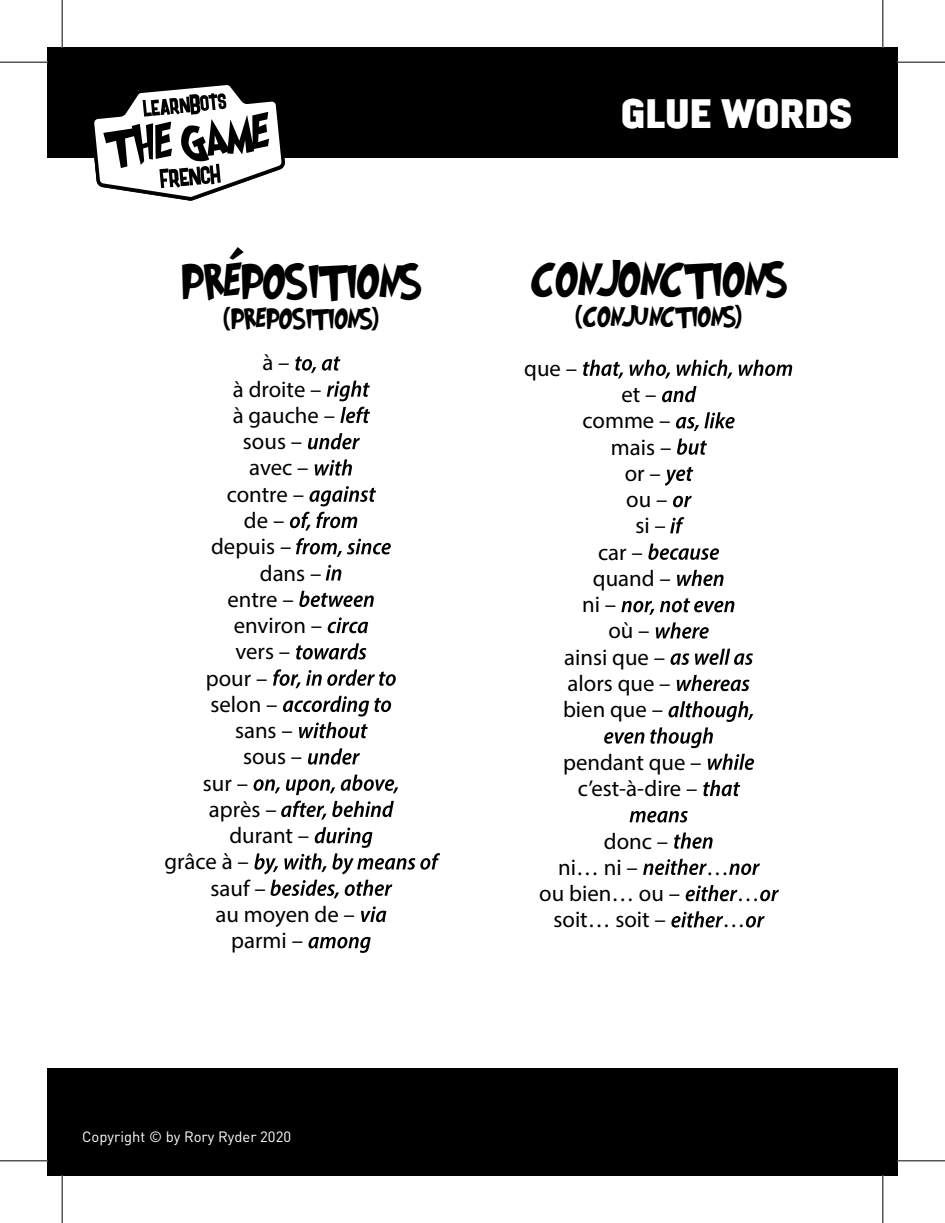
<style>
.page{position:relative;width:945px;height:1223px;background:#fff}
.page>*{position:absolute;margin:0;border:0;box-sizing:border-box;transform-origin:0 0}
.t1{font:41.48px "Grinched";color:#000001}
.t2{font:900 35.52px "Argot";color:#fff}
.t3{font:24.5px "Grinched";color:#000001}
.t4{font:22.75px/26.2px "Myriad Pro";color:#000001;text-align:center}
.t5{font:14.7px "DIN";color:#fff}
</style>
<div class="page">
<svg style="left:295px;top:356px;width:45px;height:17px"></svg>
<svg style="left:327px;top:380px;width:43px;height:43px"></svg>
<svg style="left:308px;top:433px;width:52px;height:16px"></svg>
<svg style="left:315px;top:459px;width:37px;height:16px"></svg>
<svg style="left:290px;top:486px;width:86px;height:45px"></svg>
<svg style="left:296px;top:538px;width:95px;height:19px"></svg>
<svg style="left:326px;top:565px;width:15px;height:15px"></svg>
<svg style="left:299px;top:590px;width:75px;height:17px"></svg>
<svg style="left:328px;top:617px;width:40px;height:16px"></svg>
<svg style="left:296px;top:643px;width:70px;height:16px"></svg>
<svg style="left:273px;top:669px;width:123px;height:19px"></svg>
<svg style="left:283px;top:696px;width:108px;height:20px"></svg>
<svg style="left:299px;top:722px;width:69px;height:16px"></svg>
<svg style="left:308px;top:748px;width:52px;height:16px"></svg>
<svg style="left:253px;top:774px;width:145px;height:45px"></svg>
<svg style="left:315px;top:827px;width:57px;height:20px"></svg>
<svg style="left:254px;top:853px;width:186px;height:45px"></svg>
<svg style="left:361px;top:906px;width:25px;height:16px"></svg>
<svg style="left:308px;top:937px;width:63px;height:16px"></svg>
<svg style="left:583px;top:360px;width:209px;height:18px"></svg>
<svg style="left:662px;top:386px;width:34px;height:16px"></svg>
<svg style="left:676px;top:412px;width:58px;height:19px"></svg>
<svg style="left:677px;top:438px;width:30px;height:17px"></svg>
<svg style="left:665px;top:467px;width:28px;height:19px"></svg>
<svg style="left:673px;top:496px;width:18px;height:11px"></svg>
<svg style="left:670px;top:517px;width:14px;height:16px"></svg>
<svg style="left:648px;top:543px;width:71px;height:17px"></svg>
<svg style="left:677px;top:570px;width:46px;height:16px"></svg>
<svg style="left:621px;top:598px;width:113px;height:17px"></svg>
<svg style="left:655px;top:622px;width:53px;height:16px"></svg>
<svg style="left:670px;top:648px;width:83px;height:17px"></svg>
<svg style="left:676px;top:675px;width:73px;height:16px"></svg>
<svg style="left:604px;top:701px;width:150px;height:69px"></svg>
<svg style="left:703px;top:780px;width:37px;height:16px"></svg>
<svg style="left:629px;top:811px;width:58px;height:11px"></svg>
<svg style="left:674px;top:832px;width:38px;height:16px"></svg>
<svg style="left:643px;top:858px;width:63px;height:17px"></svg>
<svg style="left:729px;top:863px;width:31px;height:12px"></svg>
<svg style="left:685px;top:885px;width:52px;height:16px"></svg>
<svg style="left:760px;top:889px;width:19px;height:12px"></svg>
<svg style="left:671px;top:911px;width:52px;height:16px"></svg>
<svg style="left:746px;top:916px;width:18px;height:11px"></svg>
<div style="left:47px;top:47px;width:850px;height:111px;background:#000001"></div>
<div style="left:47px;top:1067px;width:850px;height:108px;background:#000001"></div>
<hr style="left:47px;top:1067px;width:850px;height:1px;background:#fff">
<hr style="left:0;top:62px;width:47px;height:1px;background:#000">
<hr style="left:897px;top:62px;width:48px;height:1px;background:#000">
<hr style="left:0;top:1160px;width:47px;height:1px;background:#000">
<hr style="left:897px;top:1160px;width:48px;height:1px;background:#000">
<hr style="left:62px;top:0;width:1px;height:47px;background:#000">
<hr style="left:62px;top:1175px;width:1px;height:47px;background:#000">
<hr style="left:882px;top:0;width:1px;height:47px;background:#000">
<hr style="left:882px;top:1175px;width:1px;height:47px;background:#000">
<svg style="left:229px;top:247px;width:15px;height:13px"></svg>
<svg style="left:94px;top:85px;width:191px;height:116px"></svg>
<h1 class="t1" style="left:181px;top:261px;width:242px">PREPOSITIONS</h1>
<p class="t3" style="left:223px;top:307px;width:157px">(PREPOSITIONS)</p>
<p class="t4" style="left:262px;top:349px;width:29px">à –</p>
<p class="t4" style="left:233px;top:375px;width:90px">à droite –</p>
<p class="t4" style="left:233px;top:402px;width:104px">à gauche –</p>
<p class="t4" style="left:243px;top:428px;width:61px">sous –</p>
<p class="t4" style="left:249px;top:454px;width:61px">avec –</p>
<p class="t4" style="left:227px;top:480px;width:79px">contre –</p>
<p class="t4" style="left:244px;top:507px;width:42px">de –</p>
<p class="t4" style="left:211px;top:533px;width:82px">depuis –</p>
<p class="t4" style="left:260px;top:559px;width:63px">dans –</p>
<p class="t4" style="left:227px;top:585px;width:68px">entre –</p>
<p class="t4" style="left:234px;top:612px;width:90px">environ –</p>
<p class="t4" style="left:235px;top:638px;width:56px">vers –</p>
<p class="t4" style="left:206px;top:664px;width:63px">pour –</p>
<p class="t4" style="left:210px;top:690px;width:69px">selon –</p>
<p class="t4" style="left:235px;top:717px;width:59px">sans –</p>
<p class="t4" style="left:243px;top:743px;width:61px">sous –</p>
<p class="t4" style="left:203px;top:769px;width:47px">sur –</p>
<p class="t4" style="left:209px;top:795px;width:69px">après –</p>
<p class="t4" style="left:229px;top:822px;width:81px">durant –</p>
<p class="t4" style="left:164px;top:848px;width:86px">grâce à –</p>
<p class="t4" style="left:210px;top:874px;width:57px">sauf –</p>
<p class="t4" style="left:215px;top:900px;width:141px">au moyen de –</p>
<p class="t4" style="left:231px;top:927px;width:73px">parmi –</p>
<p class="t5" style="left:82px;top:1127px;width:210px">Copyright © by Rory Ryder 2020</p>
<h2 class="t2" style="left:620px;top:85px;width:233px">GLUE WORDS</h2>
<h1 class="t1" style="left:530px;top:259px;width:257px">CONJONCTIONS</h1>
<p class="t3" style="left:575px;top:304px;width:168px">(CONJUNCTIONS)</p>
<p class="t4" style="left:524px;top:354px;width:54px">que –</p>
<p class="t4" style="left:621px;top:381px;width:37px">et –</p>
<p class="t4" style="left:582px;top:407px;width:90px">comme –</p>
<p class="t4" style="left:611px;top:433px;width:62px">mais –</p>
<p class="t4" style="left:624px;top:460px;width:38px">or –</p>
<p class="t4" style="left:626px;top:486px;width:43px">ou –</p>
<p class="t4" style="left:635px;top:512px;width:32px">si –</p>
<p class="t4" style="left:598px;top:538px;width:46px">car –</p>
<p class="t4" style="left:593px;top:565px;width:79px">quand –</p>
<p class="t4" style="left:582px;top:591px;width:36px">ni –</p>
<p class="t4" style="left:608px;top:617px;width:43px">où –</p>
<p class="t4" style="left:564px;top:643px;width:103px">ainsi que –</p>
<p class="t4" style="left:567px;top:670px;width:105px">alors que –</p>
<p class="t4" style="left:563px;top:696px;width:102px">bien que –</p>
<p class="t4" style="left:563px;top:748px;width:140px">pendant que – c’est-à-dire –</p>
<p class="t4" style="left:558px;top:827px;width:111px;text-align:left;text-indent:46px">donc – ni… ni –</p>
<p class="t4" style="left:706px;top:853px;width:24px">…</p>
<p class="t4" style="left:539px;top:880px;width:142px">ou bien… ou –</p>
<p class="t4" style="left:736px;top:880px;width:24px">…</p>
<p class="t4" style="left:553px;top:906px;width:114px">soit… soit –</p>
<p class="t4" style="left:722px;top:906px;width:24px">…</p>
</div>
